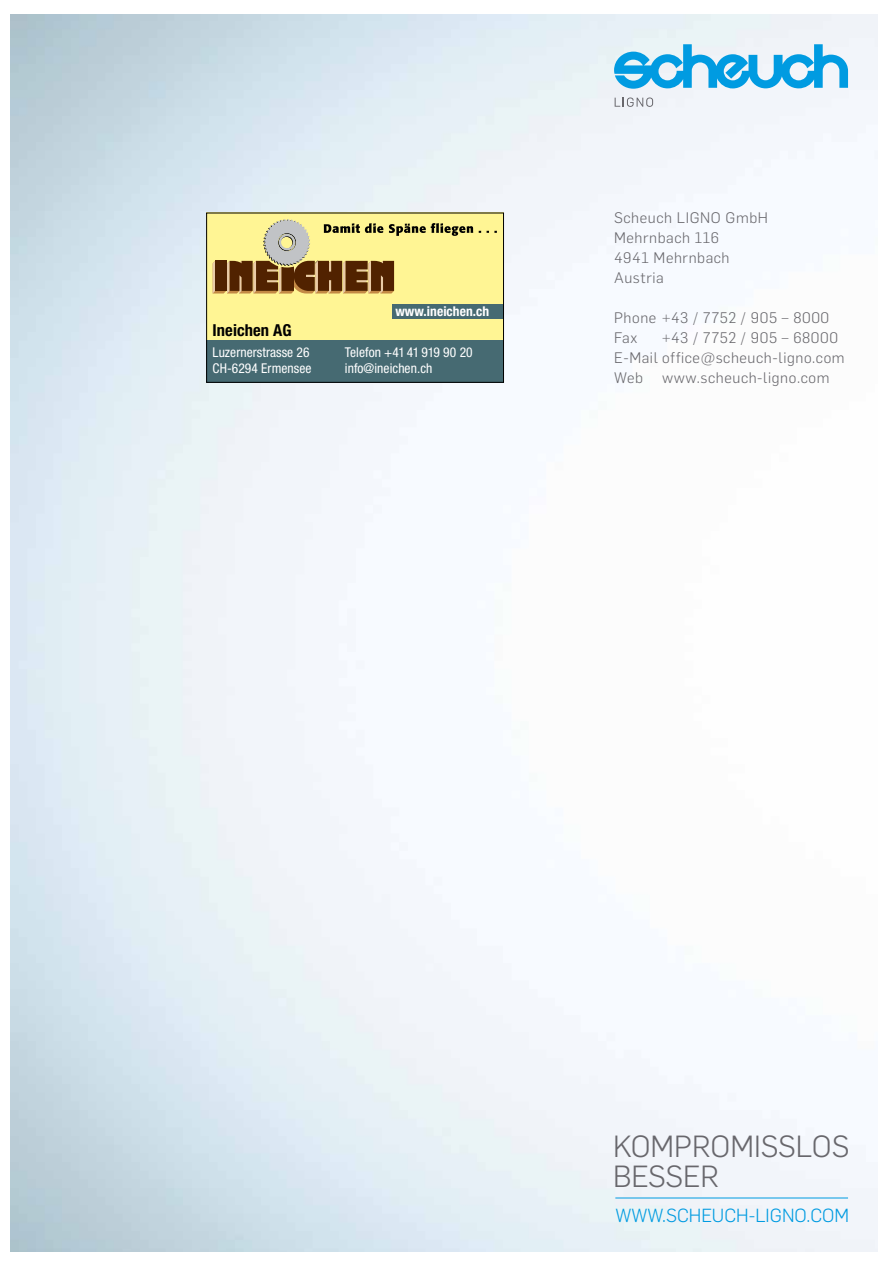
<style>
.page{position:relative;width:893px;height:1263px;background:#fff}
.page>*{position:absolute;margin:0;border:0;box-sizing:border-box;transform-origin:0 0}
.t1{font:300 30px/30px "Flama";color:#68676c}
.t2{font:300 18.6px "Flama";color:#009be1}
.t3{font:700 condensed 16.5px "Helvetica Neue LT Std";letter-spacing:.005em;color:#000}
.t4{font:300 15px/20px "Flama";letter-spacing:.04em;color:#68676c}
.t5{font:condensed 13.5px/16.5px "Helvetica Neue LT Std";letter-spacing:.005em;color:#fff}
.t6{font:700 condensed 13.5px "Helvetica Neue LT Std";letter-spacing:.005em;color:#fff}
</style>
<div class="page">
<img style="left:10px;top:14px;width:868px;height:1238px">
<svg style="left:614px;top:44px;width:234px;height:45px"></svg>
<svg style="left:615px;top:97px;width:38px;height:10px"></svg>
<hr style="left:615px;top:1197px;width:233px;height:1px;background:#009be1">
<div style="left:206px;top:213px;width:298px;height:127px;background:#fff594"></div>
<div style="left:206px;top:340px;width:298px;height:43px;background:#466a72"></div>
<div style="left:392px;top:304px;width:112px;height:15px;background:#466a72"></div>
<svg style="left:213px;top:219px;width:260px;height:75px"></svg>
<div style="left:206px;top:213px;width:298px;height:170px;border:1px solid #000"></div>
<p class="t3" style="left:213px;top:320px;width:81px">Ineichen AG</p>
<p class="t5" style="left:213px;top:344px;width:100px">Luzernerstrasse 26<br>CH-6294 Ermensee</p>
<p class="t6" style="left:395px;top:303px;width:95px">www.ineichen.ch</p>
<p class="t5" style="left:345px;top:344px;width:129px">Telefon +41 41 919 90 20 info@ineichen.ch</p>
<p class="t4" style="left:614px;top:207px;width:155px">Scheuch LIGNO GmbH<br>Mehrnbach 116<br>4941 Mehrnbach<br>Austria</p>
<p class="t4" style="left:614px;top:307px;width:217px">Phone +43 / 7752 / 905 – 8000<br>Fax</p>
<p class="t4" style="left:614px;top:327px;width:232px;text-indent:48px">+43 / 7752 / 905 – 68000<br>E-Mail office@scheuch-ligno.com<br>Web</p>
<p class="t4" style="left:662px;top:366px;width:169px">www.scheuch-ligno.com</p>
<h1 class="t1" style="left:613px;top:1130px;width:238px">KOMPROMISSLOS<br>BESSER</h1>
<p class="t2" style="left:615px;top:1203px;width:235px">WWW.SCHEUCH-LIGNO.COM</p>
</div>
